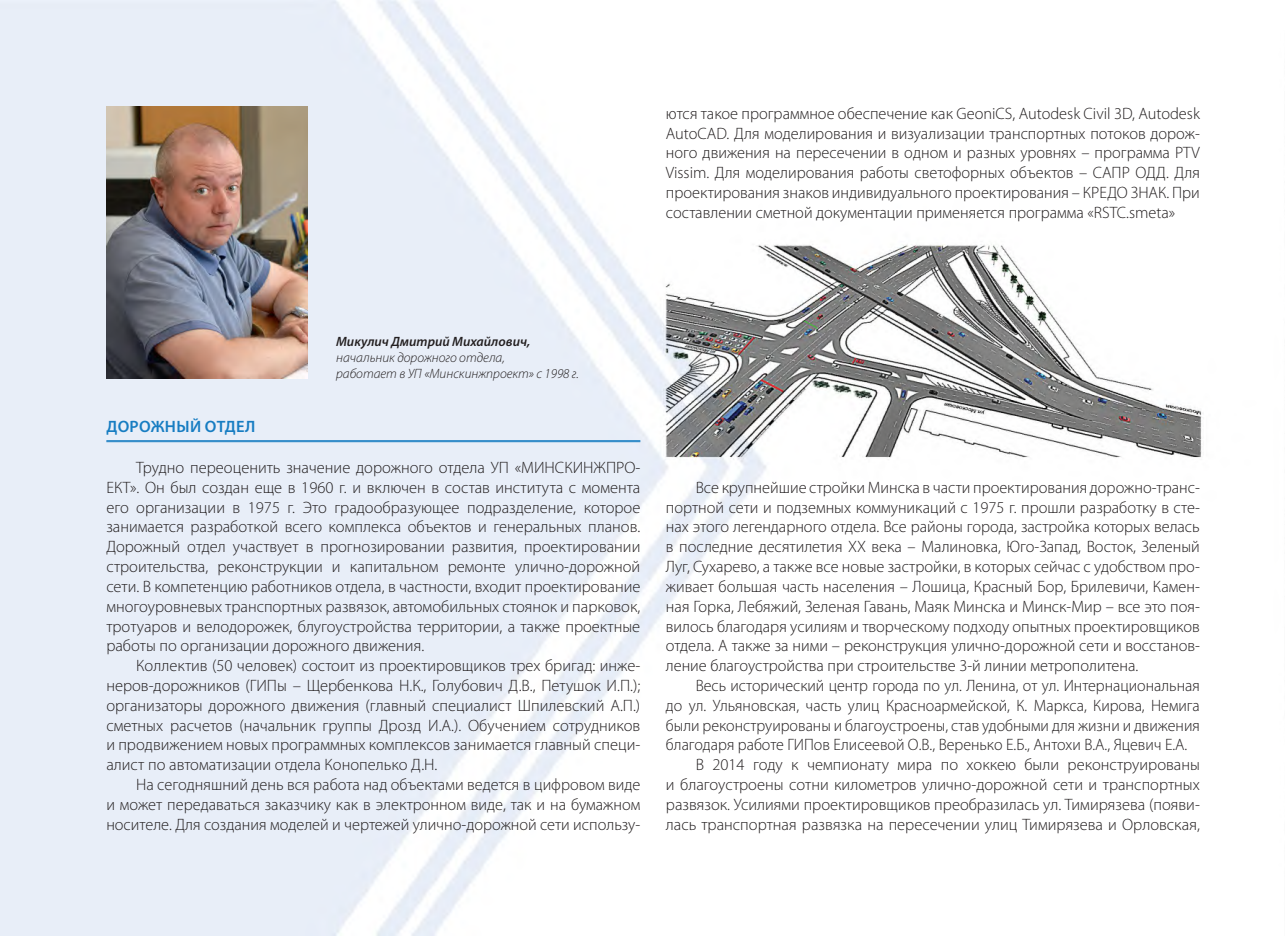
<style>
.page{position:relative;width:1285px;height:936px;background:#fff}
.page>*{position:absolute;margin:0;border:0;box-sizing:border-box;transform-origin:0 0}
.t1{font:300 16.5px/19.8px "Myriad Pro";color:#231f20;text-align:justify}
.t2{font:600 16.5px "Myriad Pro";letter-spacing:.02em;color:#177dc2}
.t3{font:italic 300 13.5px/16.2px "Myriad Pro";color:#231f20}
.t4{font:italic 600 13.5px "Myriad Pro";color:#231f20}
</style>
<div class="page">
<img style="left:0;top:0;width:1202px;height:935px">
<hr style="left:106px;top:440px;width:534px;height:1px;background:#177dc2">
<hr style="left:106px;top:441px;width:534px;height:1px;background:#177dc2">
<img style="left:106px;top:106px;width:201px;height:272px">
<p class="t1" style="left:665px;top:104px;width:535px">ются такое программное обеспечение как GeoniCS, Autodesk Civil 3D, Autodesk AutoCAD. Для моделирования и визуализации транспортных потоков дорож&shy;ного движения на пересечении в одном и разных уровнях – программа PTV Vissim. Для моделирования работы светофорных объектов – САПР ОДД. Для проектирования знаков индивидуального проектирования – КРЕДО ЗНАК. При составлении сметной документации применяется программа «RSTC.smeta»</p>
<p class="t4" style="left:336px;top:333px;width:196px">Микулич Дмитрий Михайлович,</p>
<p class="t3" style="left:336px;top:349px;width:244px">начальник дорожного отдела,<br>работает в УП «Минскинжпроект» с 1998 г.</p>
<p class="t2" style="left:106px;top:416px;width:150px">ДОРОЖНЫЙ ОТДЕЛ</p>
<p class="t1" style="left:106px;top:458px;width:535px;text-indent:30px">Трудно переоценить значение дорожного отдела УП «МИНСКИНЖПРО-ЕКТ». Он был создан еще в 1960 г. и включен в состав института с момента его организации в 1975 г. Это градообразующее подразделение, которое занимается разработкой всего комплекса объектов и генеральных планов.<br>Дорожный отдел участвует в прогнозировании развития, проектировании строительства, реконструкции и капитальном ремонте улично-дорожной сети. В компетенцию работников отдела, в частности, входит проектирование многоуровневых транспортных развязок, автомобильных стоянок и парковок, тротуаров и велодорожек, блугоустройства территории, а также проектные работы по организации дорожного движения.</p>
<p class="t1" style="left:106px;top:656px;width:535px;text-indent:30px">Коллектив (50 человек) состоит из проектировщиков трех бригад: инже&shy;неров-дорожников (ГИПы – Щербенкова Н.К., Голубович Д.В., Петушок И.П.); организаторы дорожного движения (главный специалист Шпилевский А.П.) сметных расчетов (начальник группы Дрозд И.А.). Обучением сотрудников и продвижением новых программных комплексов занимается главный специ&shy;алист по автоматизации отдела Конопелько Д.Н.</p>
<p class="t1" style="left:106px;top:774px;width:535px;text-indent:30px">На сегодняшний день вся работа над объектами ведется в цифровом виде и может передаваться заказчику как в электронном виде, так и на бумажном носителе. Для создания моделей и чертежей улично-дорожной сети использу-</p>
<p class="t1" style="left:665px;top:477px;width:535px;text-indent:30px">Все крупнейшие стройки Минска в части проектирования дорожно-транс&shy;портной сети и подземных коммуникаций с 1975 г. прошли разработку в сте&shy;нах этого легендарного отдела. Все районы города, застройка которых велась в последние десятилетия ХХ века – Малиновка, Юго-Запад, Восток, Зеленый Луг, Сухарево, а также все новые застройки, в которых сейчас с удобством про&shy;живает большая часть населения – Лошица, Красный Бор, Брилевичи, Камен&shy;ная Горка, Лебяжий, Зеленая Гавань, Маяк Минска и Минск-Мир – все это поя&shy;вилось благодаря усилиям и творческому подходу опытных проектировщиков отдела. А также за ними – реконструкция улично-дорожной сети и восстанов&shy;ление благоустройства при строительстве 3-й линии метрополитена.</p>
<p class="t1" style="left:695px;top:675px;width:505px">Весь исторический центр города по ул. Ленина, от ул. Интернациональная</p>
<p class="t1" style="left:665px;top:695px;width:535px">до ул. Ульяновская, часть улиц Красноармейской, К. Маркса, Кирова, Немига</p>
<p class="t1" style="left:665px;top:715px;width:535px">были реконструированы и благоустроены, став удобными для жизни и движения</p>
<p class="t1" style="left:665px;top:735px;width:523px">благодаря работе ГИПов Елисеевой О.В., Веренько Е.Б., Антохи В.А., Яцевич Е.А.</p>
<p class="t1" style="left:695px;top:755px;width:505px">В 2014 году к чемпионату мира по хоккею были реконструированы</p>
<p class="t1" style="left:665px;top:774px;width:535px">и благоустроены сотни километров улично-дорожной сети и транспортных</p>
<p class="t1" style="left:665px;top:794px;width:535px">развязок. Усилиями проектировщиков преобразилась ул. Тимирязева (появи-</p>
<p class="t1" style="left:665px;top:814px;width:535px">лась транспортная развязка на пересечении улиц Тимирязева и Орловская,</p>
</div>
